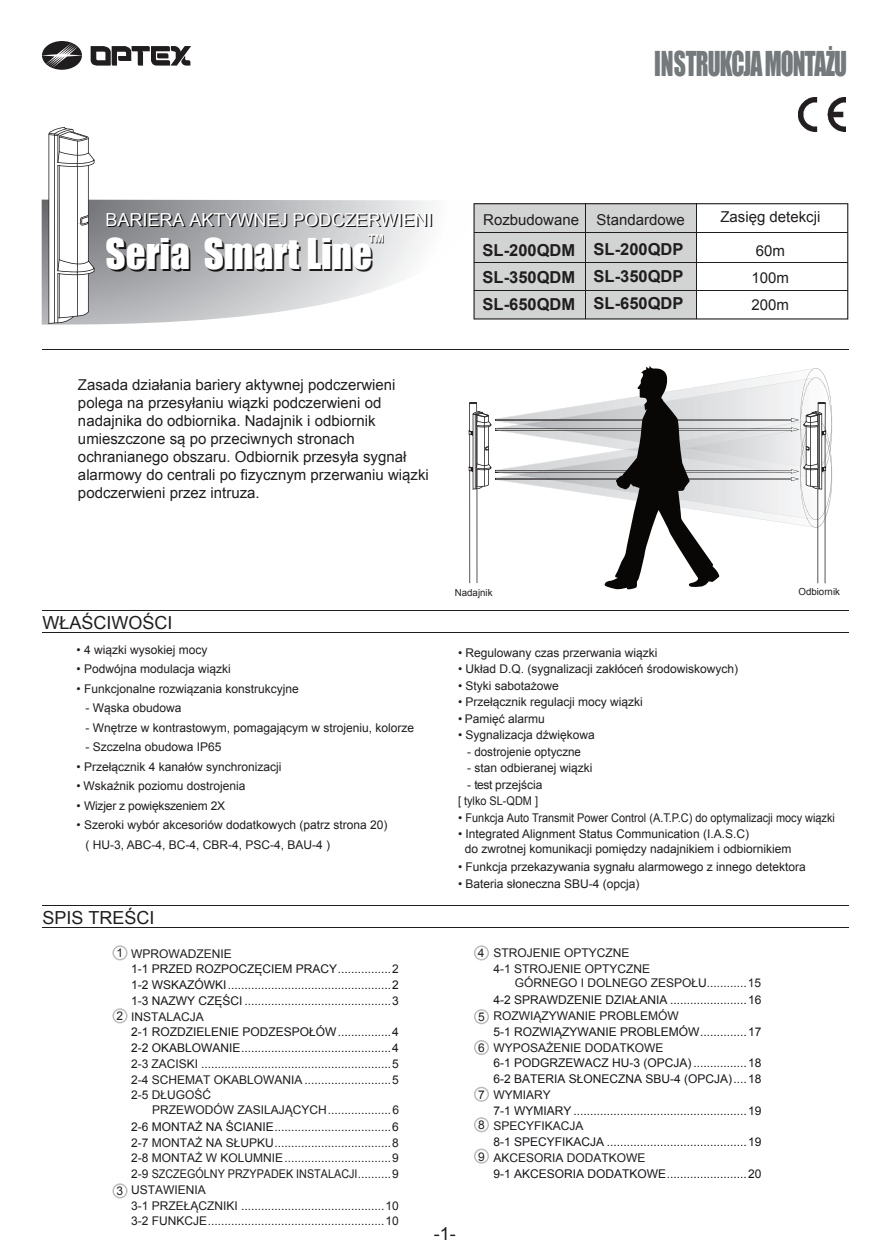
<style>
.page{position:relative;width:888px;height:1260px;background:#fff}
.page>*{position:absolute;margin:0;border:0;box-sizing:border-box;transform-origin:0 0}
.t1{font:39px "Impact";color:#231f20}
.t2{font:31.5px "Impact";letter-spacing:-.04em;color:#74797c;scale:.75 1}
.t3{font:19.5px "Impact";color:#fff}
.t4{font:18px "Arial";color:#231f20}
.t5{font:18px "Arial";color:#201d1e}
.t6{font:700 16.5px/27px "Arial";color:#201d1e;text-align:justify}
.t7{font:15px/18px "Arial";color:#201d1e}
.t8{font:12px/15.8px "Arial";color:#201d1e}
.t9{font:12px/15.8px "Arial";color:#17141a}
.t10{font:12px "Arial";color:#221e1f}
.t11{font:9.75px "Arial";color:#201d1e}
.s1{color:#201d1e}
.s2{color:#221e1f}
</style>
<div class="page">
<svg style="left:42px;top:200px;width:432px;height:125px"></svg>
<svg style="left:42px;top:41px;width:40px;height:29px"></svg>
<svg style="left:42px;top:43px;width:40px;height:25px"></svg>
<svg style="left:91px;top:46px;width:100px;height:20px"></svg>
<img style="left:798px;top:98px;width:48px;height:34px">
<svg style="left:48px;top:127px;width:47px;height:197px"></svg>
<hr style="left:42px;top:610px;width:807px;height:1px;background:#201d1e">
<hr style="left:42px;top:349px;width:807px;height:1px;background:#201d1e">
<hr style="left:42px;top:633px;width:807px;height:1px;background:#201d1e">
<svg style="left:112px;top:945px;width:16px;height:15px"></svg>
<svg style="left:112px;top:1008px;width:16px;height:15px"></svg>
<svg style="left:112px;top:1183px;width:16px;height:15px"></svg>
<svg style="left:474px;top:945px;width:15px;height:15px"></svg>
<svg style="left:474px;top:1040px;width:15px;height:15px"></svg>
<svg style="left:474px;top:1087px;width:15px;height:15px"></svg>
<svg style="left:474px;top:1117px;width:15px;height:15px"></svg>
<svg style="left:474px;top:1149px;width:15px;height:15px"></svg>
<hr style="left:42px;top:905px;width:807px;height:1px;background:#201d1e">
<hr style="left:42px;top:927px;width:807px;height:1px;background:#201d1e">
<svg style="left:474px;top:203px;width:374px;height:117px"></svg>
<hr style="left:474px;top:291px;width:374px;height:1px;background:#201d1e">
<hr style="left:474px;top:262px;width:374px;height:1px;background:#201d1e">
<hr style="left:474px;top:232px;width:374px;height:1px;background:#201d1e">
<hr style="left:585px;top:204px;width:1px;height:115px;background:#201d1e">
<hr style="left:696px;top:204px;width:1px;height:115px;background:#201d1e">
<svg style="left:474px;top:1009px;width:15px;height:15px"></svg>
<svg style="left:469px;top:366px;width:363px;height:224px"></svg>
<p class="t2" style="left:654px;top:39px;width:259px">INSTRUKCJA MONTAŻU</p>
<h3 class="t4" style="left:107px;top:209px;width:329px">BARIERA AKTYWNEJ PODCZERWIENI</h3>
<h1 class="t1" style="left:107px;top:225px;width:268px">Seria Smart Line</h1>
<p class="t3" style="left:368px;top:228px;width:17px">™</p>
<p class="t7" style="left:78px;top:376px;width:352px">Zasada działania bariery aktywnej podczerwieni polega na przesyłaniu wiązki podczerwieni od nadajnika do odbiornika. Nadajnik i odbiornik umieszczone są po przeciwnych stronach ochranianego obszaru. Odbiornik przesyła sygnał alarmowy do centrali po fizycznym przerwaniu wiązki podczerwieni przez intruza.</p>
<p class="t7" style="left:483px;top:211px;width:97px">Rozbudowane</p>
<p class="t7" style="left:597px;top:211px;width:90px">Standardowe</p>
<p class="t7" style="left:720px;top:208px;width:102px">Zasięg detekcji</p>
<p class="t6" style="left:483px;top:237px;width:94px">SL-200QDM SL-350QDM SL-650QDM</p>
<p class="t6" style="left:594px;top:237px;width:91px">SL-200QDP SL-350QDP SL-650QDP</p>
<p class="t7" style="left:752px;top:237px;width:39px;line-height:27px">60m<br>100m<br>200m</p>
<p class="t5" style="left:42px;top:611px;width:132px">WŁAŚCIWOŚCI</p>
<p class="t10" style="left:77px;top:642px;width:132px"><span class="s1">•</span> 4 wiązki wysokiej mocy</p>
<p class="t8" style="left:77px;top:661px;width:156px">• Podwójna modulacja wiązki</p>
<p class="t8" style="left:77px;top:681px;width:224px">• Funkcjonalne rozwiązania konstrukcyjne</p>
<p class="t8" style="left:86px;top:700px;width:98px">- Wąska obudowa</p>
<p class="t8" style="left:86px;top:720px;width:330px">- Wnętrze w kontrastowym, pomagającym w strojeniu, kolorze</p>
<p class="t8" style="left:86px;top:739px;width:138px">- Szczelna obudowa IP65</p>
<p class="t8" style="left:77px;top:759px;width:206px">• Przełącznik 4 kanałów synchronizacji</p>
<p class="t8" style="left:77px;top:778px;width:170px">• Wskaźnik poziomu dostrojenia</p>
<p class="t8" style="left:77px;top:798px;width:150px">• Wizjer z powiększeniem 2X</p>
<p class="t8" style="left:86px;top:816px;width:303px;line-height:19.5px;text-indent:-9px">• Szeroki wybór akcesoriów dodatkowych (patrz strona 20) ( HU-3, ABC-4, BC-4, CBR-4, PSC-4, BAU-4 )</p>
<p class="t5" style="left:42px;top:906px;width:114px">SPIS TREŚCI</p>
<p class="t11" style="left:455px;top:586px;width:39px">Nadajnik</p>
<p class="t11" style="left:798px;top:586px;width:43px">Odbiornik</p>
<p class="t8" style="left:458px;top:645px;width:201px">• Regulowany czas przerwania wiązki</p>
<p class="t8" style="left:458px;top:661px;width:282px">• Układ D.Q. (sygnalizacji zakłóceń środowiskowych)</p>
<p class="t8" style="left:458px;top:678px;width:102px">• Styki sabotażowe</p>
<p class="t8" style="left:458px;top:694px;width:186px">• Przełącznik regulacji mocy wiązki</p>
<p class="t8" style="left:458px;top:711px;width:88px">• Pamięć alarmu</p>
<p class="t8" style="left:458px;top:727px;width:138px">• Sygnalizacja dźwiękowa</p>
<p class="t8" style="left:467px;top:744px;width:116px">- dostrojenie optyczne</p>
<p class="t8" style="left:467px;top:760px;width:127px">- stan odbieranej wiązki</p>
<p class="t8" style="left:458px;top:777px;width:86px;line-height:16.5px;text-indent:9px">- test przejścia [ tylko SL-QDM ]</p>
<p class="t8" style="left:458px;top:810px;width:378px">• Funkcja Auto Transmit Power Control (A.T.P.C) do optymalizacji mocy wiązki</p>
<p class="t8" style="left:465px;top:827px;width:328px;line-height:14.4px;text-indent:-7px">• Integrated Alignment Status Communication (I.A.S.C)<br>do zwrotnej komunikacji pomiędzy nadajnikiem i odbiornikiem</p>
<p class="t8" style="left:458px;top:859px;width:349px">• Funkcja przekazywania sygnału alarmowego z innego detektora</p>
<p class="t8" style="left:458px;top:876px;width:183px">• Bateria słoneczna SBU-4 (opcja)</p>
<p class="t8" style="left:116px;top:945px;width:8px">1</p>
<p class="t8" style="left:116px;top:1008px;width:8px">2</p>
<p class="t8" style="left:116px;top:1183px;width:8px">3</p>
<p class="t9" style="left:131px;top:946px;width:269px"><span class="s1">WPROWADZENIE<br></span>1-1 PRZED ROZPOCZĘCIEM PRACY................<span class="s2">2<br></span>1-2 WSKAZÓWKI.................................................2<br>1-3 NAZWY CZĘŚCI ............................................3<br><span class="s1">INSTALACJA<br></span>2-1 ROZDZIELENIE PODZESPOŁÓW................4<br>2-2 OKABLOWANIE.............................................4<br><span class="s1">2-3 ZACISKI .........................................................5<br>2-4 SCHEMAT OKABLOWANIA ..........................5<br>2-5 DŁUGOŚĆ</span></p>
<p class="t9" style="left:131px;top:1101px;width:270px;line-height:17.1px;text-align:right"><span class="s1">PRZEWODÓW ZASILAJĄCYCH...................6<br></span>2-6 MONTAŻ NA ŚCIANIE...................................6</p>
<p class="t8" style="left:131px;top:1135px;width:269px">2-7 MONTAŻ NA SŁUPKU...................................8<br>2-8 MONTAŻ W KOLUMNIE................................9<br>2-9 SZCZEGÓLNY PRZYPADEK INSTALACJI..........9<br>USTAWIENIA<br>3-1 PRZEŁĄCZNIKI ...........................................10<br>3-2 FUNKCJE.....................................................10</p>
<p class="t5" style="left:434px;top:1222px;width:23px">-1-</p>
<p class="t8" style="left:478px;top:945px;width:8px">4</p>
<p class="t8" style="left:478px;top:1009px;width:8px">5</p>
<p class="t8" style="left:478px;top:1040px;width:8px">6</p>
<p class="t8" style="left:478px;top:1087px;width:8px">7</p>
<p class="t8" style="left:478px;top:1117px;width:8px">8</p>
<p class="t8" style="left:478px;top:1149px;width:8px">9</p>
<p class="t8" style="left:494px;top:945px;width:158px">STROJENIE OPTYCZNE<br>4-1 STROJENIE OPTYCZNE</p>
<p class="t9" style="left:494px;top:975px;width:269px;line-height:17.1px;text-align:right"><span class="s1">GÓRNEGO I DOLNEGO ZESPOŁU............15<br></span>4-2 SPRAWDZENIE DZIAŁANIA .......................16</p>
<p class="t9" style="left:494px;top:1008px;width:269px"><span class="s1">ROZWIĄZYWANIE PROBLEMÓW<br></span>5-1 ROZWIĄZYWANIE PROBLEMÓW..............17<br><span class="s1">WYPOSAŻENIE DODATKOWE<br></span>6-1 PODGRZEWACZ HU-3 (OPCJA) ................18<br>6-2 BATERIA SŁONECZNA SBU-4 (OPCJA)....18<br><span class="s1">WYMIARY<br></span>7-1 WYMIARY ....................................................19<br><span class="s1">SPECYFIKACJA<br></span>8-1 SPECYFIKACJA ..........................................19<br><span class="s1">AKCESORIA DODATKOWE<br></span>9-1 AKCESORIA DODATKOWE........................20</p>
</div>
